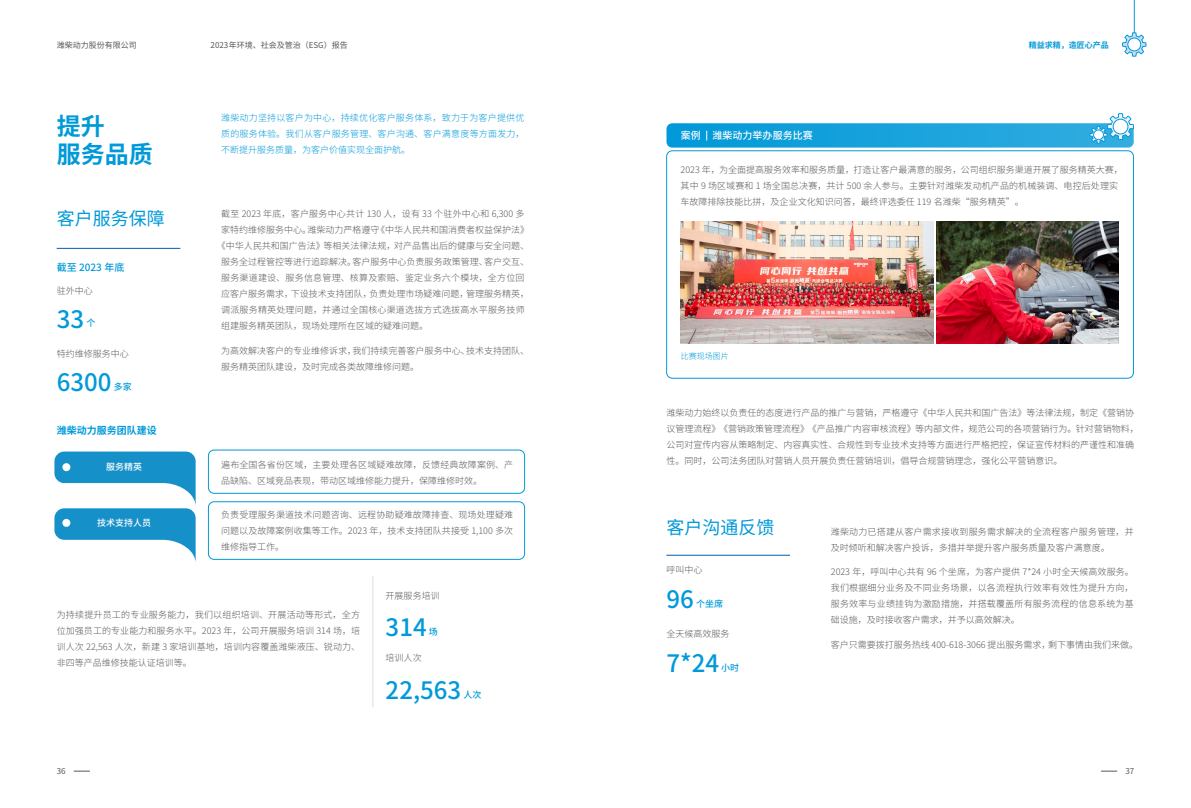
<style>
.page{position:relative;width:1191px;height:808px;background:#fff}
.page>*{position:absolute;margin:0;border:0;box-sizing:border-box;transform-origin:0 0}
.t1{font:500 24px "Source Han Sans SC";color:#0099d9}
.t2{font:700 24px/28.8px "Source Han Sans SC";color:#0099d9}
.t3{font:18px "Source Han Sans SC";color:#0099d9}
.t4{font:500 10px "Source Han Sans SC";color:#fff}
.t5{font:700 10px "Source Han Sans SC";color:#0099d9}
.t6{font:500 10px "Source Han Sans SC";color:#0099d9}
.t7{font:300 9px/16px "Source Han Sans SC";color:#595757}
.t8{font:300 9px "Source Han Sans SC";letter-spacing:.025em;color:#595757}
.t9{font:300 9px/16px "Source Han Sans SC";letter-spacing:.025em;color:#0099d9;text-align:justify}
.t10{font:300 9px/16px "Source Han Sans SC";letter-spacing:.02em;color:#595757}
.t11{font:500 9px "Source Han Sans SC";color:#0099d9}
.t12{font:500 9px "Source Han Sans SC";color:#fff}
.t13{font:8px "Source Han Sans SC";color:#595757}
.t14{font:700 8px "Source Han Sans SC";color:#0099d9}
.t15{font:300 8px "Source Han Sans SC";color:#0099d9}
</style>
<div class="page">
<hr style="left:1134px;top:0;width:1px;height:36px;background:#0099d9">
<svg style="left:1122px;top:32px;width:24px;height:25px"></svg>
<svg style="left:74px;top:771px;width:16px;height:1px"></svg>
<svg style="left:1101px;top:771px;width:16px;height:1px"></svg>
<svg style="left:54px;top:451px;width:142px;height:111px"></svg>
<div style="left:208px;top:450px;width:317px;height:43px;border:1px solid #0099d9;border-radius:6px"></div>
<div style="left:208px;top:501px;width:317px;height:59px;border:1px solid #0099d9;border-radius:6px"></div>
<img style="left:681px;top:222px;width:252px;height:122px">
<img style="left:936px;top:222px;width:182px;height:121px">
<hr style="left:57px;top:248px;width:123px;height:1px;background:#005ead">
<hr style="left:666px;top:555px;width:124px;height:1px;background:#005ead">
<hr style="left:373px;top:576px;width:1px;height:131px;background:#dcdddd">
<div style="left:666px;top:123px;width:467px;height:25px;background:linear-gradient(to right,#0199d9,#32ade0);border-radius:6px"></div>
<svg style="left:1089px;top:113px;width:45px;height:31px"></svg>
<div style="left:666px;top:151px;width:467px;height:227px;border:1px solid #0099d9;border-radius:6px"></div>
<div style="left:62px;top:463px;width:8px;height:8px;background:#fff;border-radius:50%"></div>
<div style="left:62px;top:519px;width:8px;height:8px;background:#fff;border-radius:50%"></div>
<p class="t13" style="left:57px;top:41px;width:81px">潍柴动力股份有限公司</p>
<p class="t13" style="left:211px;top:41px;width:139px">2023 年环境、社会及管治（ESG）报告</p>
<p class="t14" style="left:1028px;top:41px;width:81px">精益求精，造匠心产品</p>
<h1 class="t2" style="left:57px;top:112px;width:97px">提升<br>服务品质</h1>
<p class="t9" style="left:221px;top:110px;width:305px">潍柴动力坚持以客户为中心，持续优化客户服务体系，致力于为客户提供优质的服务体验。我们从客户服务管理、客户沟通、客户满意度等方面发力，不断提升服务质量，为客户价值实现全面护航。</p>
<h2 class="t3" style="left:57px;top:208px;width:109px">客户服务保障</h2>
<p class="t8" style="left:221px;top:209px;width:305px">截至 2023 年底，客户服务中心共计 130 人，设有 33 个驻外中心和 6,300 多</p>
<p class="t7" style="left:221px;top:222px;width:309px">家特约维修服务中心。潍柴动力严格遵守《中华人民共和国消费者权益保护法》</p>
<p class="t7" style="left:217px;top:238px;width:314px">《中华人民共和国广告法》等相关法律法规，对产品售出后的健康与安全问题、</p>
<p class="t7" style="left:221px;top:254px;width:309px">服务全过程管控等进行追踪解决。客户服务中心负责服务政策管理、客户交互、</p>
<p class="t8" style="left:221px;top:273px;width:305px">服务渠道建设、服务信息管理、核算及索赔、鉴定业务六个模块，全方位回</p>
<p class="t7" style="left:221px;top:286px;width:309px">应客户服务需求，下设技术支持团队，负责处理市场疑难问题，管理服务精英，</p>
<p class="t8" style="left:221px;top:305px;width:305px">调派服务精英处理问题，并通过全国核心渠道选拔方式选拔高水平服务技师</p>
<p class="t7" style="left:221px;top:318px;width:209px">组建服务精英团队，现场处理所在区域的疑难问题。</p>
<p class="t7" style="left:221px;top:342px;width:309px">为高效解决客户的专业维修诉求，我们持续完善客户服务中心、技术支持团队、服务精英团队建设，及时完成各类故障维修问题。</p>
<p class="t6" style="left:57px;top:262px;width:69px">截至 2023 年底</p>
<p class="t7" style="left:57px;top:283px;width:37px">驻外中心</p>
<h1 class="t1" style="left:57px;top:305px;width:29px">33</h1>
<p class="t11" style="left:86px;top:318px;width:10px">个</p>
<p class="t7" style="left:57px;top:346px;width:74px">特约维修服务中心</p>
<h1 class="t1" style="left:57px;top:368px;width:56px">6300</h1>
<p class="t11" style="left:114px;top:381px;width:20px">多家</p>
<p class="t5" style="left:57px;top:425px;width:101px">潍柴动力服务团队建设</p>
<p class="t12" style="left:106px;top:462px;width:37px">服务精英</p>
<p class="t12" style="left:97px;top:518px;width:55px">技术支持人员</p>
<p class="t7" style="left:221px;top:457px;width:294px">遍布全国各省份区域，主要处理各区域疑难故障，反馈经典故障案例、产品缺陷、区域竞品表现，带动区域维修能力提升，保障维修时效。</p>
<p class="t7" style="left:221px;top:507px;width:293px;text-align:justify">负责受理服务渠道技术问题咨询、远程协助疑难故障排查、现场处理疑难问题以及故障案例收集等工作。2023 年，技术支持团队共接受 1,100 多次维修指导工作。</p>
<p class="t7" style="left:57px;top:607px;width:305px;text-align:justify">为持续提升员工的专业服务能力，我们以组织培训、开展活动等形式，全方位加强员工的专业能力和服务水平。2023 年，公司开展服务培训 314 场，培训人次 22,563 人次，新建 3 家培训基地，培训内容覆盖潍柴液压、锐动力、非四等产品维修技能认证培训等。</p>
<p class="t7" style="left:386px;top:587px;width:55px">开展服务培训</p>
<h1 class="t1" style="left:386px;top:614px;width:43px">314</h1>
<p class="t11" style="left:429px;top:627px;width:10px">场</p>
<p class="t7" style="left:386px;top:650px;width:37px">培训人次</p>
<h1 class="t1" style="left:386px;top:677px;width:77px">22,563</h1>
<p class="t11" style="left:463px;top:689px;width:19px">人次</p>
<p class="t4" style="left:681px;top:130px;width:21px">案例</p>
<p class="t4" style="left:712px;top:130px;width:101px">潍柴动力举办服务比赛</p>
<p class="t7" style="left:680px;top:161px;width:443px">2023 年，为全面提高服务效率和服务质量，打造让客户最满意的服务，公司组织服务渠道开展了服务精英大赛，其中 9 场区域赛和 1 场全国总决赛，共计 500 余人参与。主要针对潍柴发动机产品的机械装调、电控后处理实车故障排除技能比拼，及企业文化知识问答，最终评选委任 119 名潍柴“服务精英”。</p>
<p class="t15" style="left:681px;top:352px;width:49px">比赛现场图片</p>
<p class="t7" style="left:666px;top:405px;width:474px">潍柴动力始终以负责任的态度进行产品的推广与营销，严格遵守《中华人民共和国广告法》等法律法规，制定《营销协议管理流程》《营销政策管理流程》《产品推广内容审核流程》等内部文件，规范公司的各项营销行为。针对营销物料，公司对宣传内容从策略制定、内容真实性、合规性到专业技术支持等方面进行严格把控，保证宣传材料的严谨性和准确性。同时，公司法务团队对营销人员开展负责任营销培训，倡导合规营销理念，强化公平营销意识。</p>
<h2 class="t3" style="left:666px;top:517px;width:109px">客户沟通反馈</h2>
<p class="t7" style="left:666px;top:562px;width:37px">呼叫中心</p>
<h1 class="t1" style="left:666px;top:586px;width:29px">96</h1>
<p class="t11" style="left:696px;top:598px;width:28px">个坐席</p>
<p class="t7" style="left:666px;top:626px;width:64px">全天候高效服务</p>
<h1 class="t1" style="left:666px;top:650px;width:54px">7*24</h1>
<p class="t11" style="left:721px;top:663px;width:19px">小时</p>
<p class="t10" style="left:831px;top:524px;width:304px">潍柴动力已搭建从客户需求接收到服务需求解决的全流程客户服务管理，并及时倾听和解决客户投诉，多措并举提升客户服务质量及客户满意度。</p>
<p class="t7" style="left:831px;top:564px;width:304px;text-align:justify">2023 年，呼叫中心共有 96 个坐席，为客户提供 7*24 小时全天候高效服务。我们根据细分业务及不同业务场景，以各流程执行效率有效性为提升方向，服务效率与业绩挂钩为激励措施，并搭载覆盖所有服务流程的信息系统为基础设施，及时接收客户需求，并予以高效解决。</p>
<p class="t7" style="left:831px;top:637px;width:309px">客户只需要拨打服务热线 400-618-3066 提出服务需求，剩下事情由我们来做。</p>
<p class="t13" style="left:57px;top:766px;width:10px">36</p>
<p class="t13" style="left:1125px;top:766px;width:10px">37</p>
</div>
